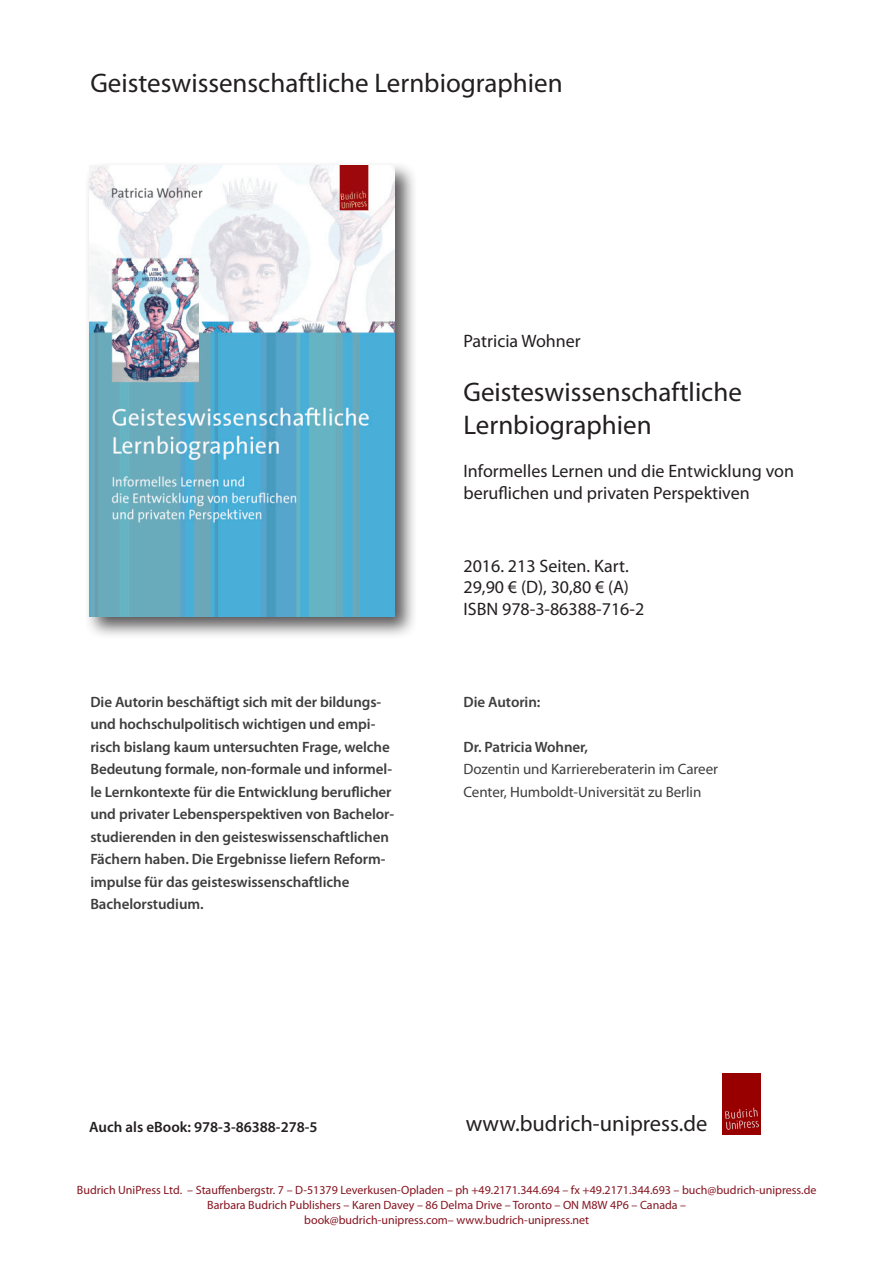
<style>
.page{position:relative;width:893px;height:1263px;background:#fff}
.page>*{position:absolute;margin:0;border:0;box-sizing:border-box;transform-origin:0 0}
.t1{font:27px "Myriad Pro";color:#231f20}
.t2{font:22.5px "Myriad Pro";color:#231f20}
.t3{font:18px/21.6px "Myriad Pro";color:#231f20}
.t4{font:600 15px/22.5px "Myriad Pro";letter-spacing:-.005em;color:#3e3e3f}
.t5{font:15px "Myriad Pro";letter-spacing:-.005em;color:#3e3e3f}
.t6{font:600 15px "Myriad Pro";color:#231f20}
.t7{font:12px "Myriad Pro";color:#851420}
</style>
<div class="page">
<div style="left:84px;top:160px;width:334px;height:480px;background:#231f20;opacity:.75"></div>
<img style="left:89px;top:166px;width:305px;height:451px">
<img style="left:722px;top:1074px;width:38px;height:60px">
<p class="t1" style="left:90px;top:66px;width:474px">Geisteswissenschaftliche Lernbiographien</p>
<p class="t3" style="left:463px;top:330px;width:119px">Patricia Wohner</p>
<p class="t1" style="left:463px;top:376px;width:280px">Geisteswissenschaftliche</p>
<p class="t1" style="left:463px;top:408px;width:190px">Lernbiographien</p>
<p class="t3" style="left:463px;top:460px;width:332px">Informelles Lernen und die Entwicklung von beruflichen und privaten Perspektiven</p>
<p class="t4" style="left:90px;top:690px;width:305px">Die Autorin beschäftigt sich mit der bildungs&shy;und hochschulpolitisch wichtigen und empi&shy;risch bislang kaum untersuchten Frage, welche Bedeutung formale, non-formale und informel&shy;le Lernkontexte für die Entwicklung beruflicher und privater Lebensperspektiven von Bachelor&shy;studierenden in den geisteswissenschaftlichen Fächern haben. Die Ergebnisse liefern Reform&shy;impulse für das geisteswissenschaftliche Bachelorstudium.</p>
<p class="t3" style="left:463px;top:554px;width:167px">2016. 213 Seiten. Kart.</p>
<p class="t3" style="left:463px;top:576px;width:167px">29,90 € (D), 30,80 € (A)</p>
<p class="t3" style="left:463px;top:598px;width:182px">ISBN 978-3-86388-716-2</p>
<p class="t4" style="left:463px;top:690px;width:78px">Die Autorin:</p>
<p class="t4" style="left:463px;top:735px;width:126px">Dr. Patricia Wohner,</p>
<p class="t5" style="left:463px;top:760px;width:256px">Dozentin und Karriereberaterin im Career</p>
<p class="t5" style="left:463px;top:782px;width:239px">Center, Humboldt-Universität zu Berlin</p>
<p class="t6" style="left:89px;top:1118px;width:230px">Auch als eBook: 978-3-86388-278-5</p>
<p class="t2" style="left:466px;top:1110px;width:243px">www.budrich-unipress.de</p>
<p class="t7" style="left:77px;top:1183px;width:741px">Budrich UniPress Ltd. – Stauffenbergstr. 7 – D-51379 Leverkusen-Opladen – ph +49.2171.344.694 – fx +49.2171.344.693 – buch@budrich-unipress.de</p>
<p class="t7" style="left:207px;top:1198px;width:480px">Barbara Budrich Publishers – Karen Davey – 86 Delma Drive – Toronto – ON M8W 4P6 – Canada –</p>
<p class="t7" style="left:304px;top:1213px;width:286px">book@budrich-unipress.com– www.budrich-unipress.net</p>
</div>
